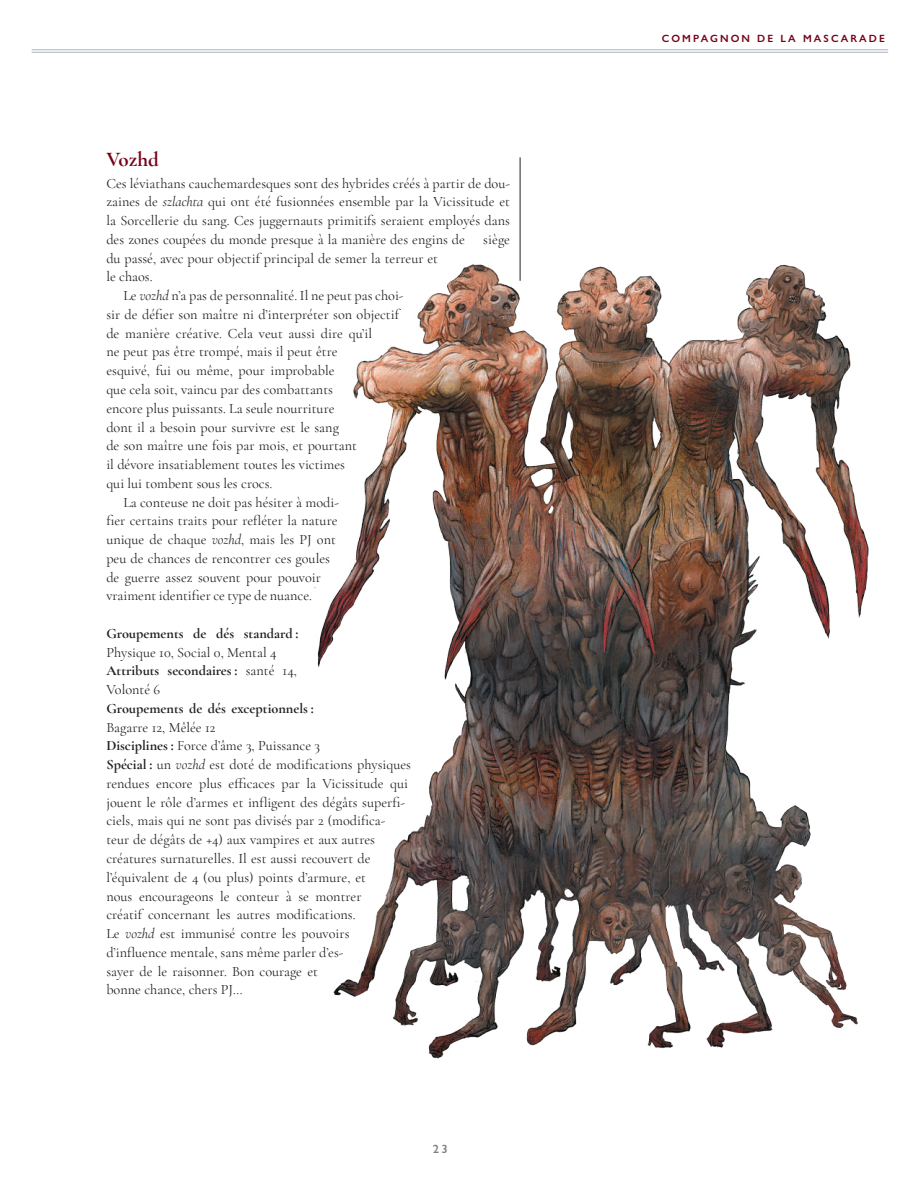
<style>
.page{position:relative;width:919px;height:1187px;background:#fff}
.page>*{position:absolute;margin:0;border:0;box-sizing:border-box;transform-origin:0 0}
.t1{font:700 21px "Cormorant Garamond";color:#750218}
.t2{font:14.25px/18.8px "Cormorant Garamond";color:#231f20}
.t3{font:700 14.25px "Cormorant Garamond";color:#231f20}
.t4{font:600 12px "Gill Sans Nova";color:#808285}
.t5{font:600 10.5px "Gill Sans Nova";letter-spacing:.2em;color:#750218}
.s1{font-style:italic}
.s2{font-weight:700}
</style>
<div class="page">
<img style="left:314px;top:195px;width:555px;height:864px">
<hr style="left:32px;top:49px;width:856px;height:1px;background:#a9b2c2">
<hr style="left:32px;top:52px;width:856px;height:1px;background:#a9b2c2">
<hr style="left:520px;top:157px;width:1px;height:124px;background:#231f20">
<h1 class="t1" style="left:106px;top:146px;width:54px">Vozhd</h1>
<p class="t2" style="left:106px;top:174px;width:405px;text-align:justify">Ces léviathans cauchemardesques sont des hybrides créés à partir de dou&shy;zaines de <span class="s1">szlachta</span> qui ont été fusionnées ensemble par la Vicissitude et la Sorcellerie du sang. Ces juggernauts primitifs seraient employés dans des zones coupées du monde presque à la manière des engins de</p>
<p class="t2" style="left:483px;top:230px;width:29px">siège</p>
<p class="t2" style="left:106px;top:249px;width:333px">du passé, avec pour objectif principal de semer la terreur et</p>
<p class="t2" style="left:106px;top:267px;width:48px">le chaos.</p>
<p class="t2" style="left:123px;top:286px;width:281px">Le <span class="s1">vozhd</span> n’a pas de personnalité. Il ne peut pas choi-</p>
<p class="t2" style="left:106px;top:305px;width:294px">sir de défier son maître ni d’interpréter son objectif</p>
<p class="t2" style="left:106px;top:324px;width:267px">de manière créative. Cela veut aussi dire qu’il</p>
<p class="t2" style="left:106px;top:342px;width:232px">ne peut pas être trompé, mais il peut être</p>
<p class="t2" style="left:106px;top:361px;width:230px">esquivé, fui ou même, pour improbable</p>
<p class="t2" style="left:106px;top:380px;width:228px">que cela soit, vaincu par des combattants</p>
<p class="t2" style="left:106px;top:399px;width:230px">encore plus puissants. La seule nourriture</p>
<p class="t2" style="left:106px;top:417px;width:234px">dont il a besoin pour survivre est le sang</p>
<p class="t2" style="left:106px;top:436px;width:252px">de son maître une fois par mois, et pourtant</p>
<p class="t2" style="left:106px;top:455px;width:240px">il dévore insatiablement toutes les victimes</p>
<p class="t2" style="left:106px;top:474px;width:167px">qui lui tombent sous les crocs.</p>
<p class="t2" style="left:123px;top:492px;width:217px">La conteuse ne doit pas hésiter à modi-</p>
<p class="t2" style="left:106px;top:511px;width:233px">fier certains traits pour refléter la nature</p>
<p class="t2" style="left:106px;top:530px;width:231px">unique de chaque <span class="s1">vozhd</span>, mais les PJ ont</p>
<p class="t2" style="left:106px;top:549px;width:225px">peu de chances de rencontrer ces goules</p>
<p class="t2" style="left:106px;top:567px;width:216px">de guerre assez souvent pour pouvoir</p>
<p class="t2" style="left:106px;top:586px;width:207px">vraiment identifier ce type de nuance.</p>
<p class="t3" style="left:106px;top:624px;width:194px">Groupements de dés standard :</p>
<p class="t2" style="left:106px;top:642px;width:192px">Physique 10, Social 0, Mental 4<br><span class="s2">Attributs secondaires :</span> santé 14,<br>Volonté 6</p>
<p class="t3" style="left:106px;top:699px;width:209px">Groupements de dés exceptionnels :</p>
<p class="t2" style="left:106px;top:717px;width:306px">Bagarre 12, Mêlée 12<br><span class="s2">Disciplines :</span> Force d’âme 3, Puissance 3<br><span class="s2">Spécial :</span> un <span class="s1">vozhd</span> est doté de modifications physiques rendues encore plus efficaces par la Vicissitude qui jouent le rôle d’armes et infligent des dégâts superfi&shy;ciels, mais qui ne sont pas divisés par 2 (modifica&shy;teur de dégâts de +4) aux vampires et aux autres créatures surnaturelles. Il est aussi recouvert de l’équivalent de 4 (ou plus) points d’armure, et<br>nous encourageons le conteur à se montrer<br>créatif concernant les autres modifications.<br>Le <span class="s1">vozhd</span> est immunisé contre les pouvoirs d’influence mentale, sans même parler d’es-<br>sayer de le raisonner. Bon courage et<br>bonne chance, chers PJ…</p>
<p class="t4" style="left:433px;top:1141px;width:17px">23</p>
<p class="t5" style="left:661px;top:32px;width:224px">COMPAGNON DE LA MASCARADE</p>
</div>
